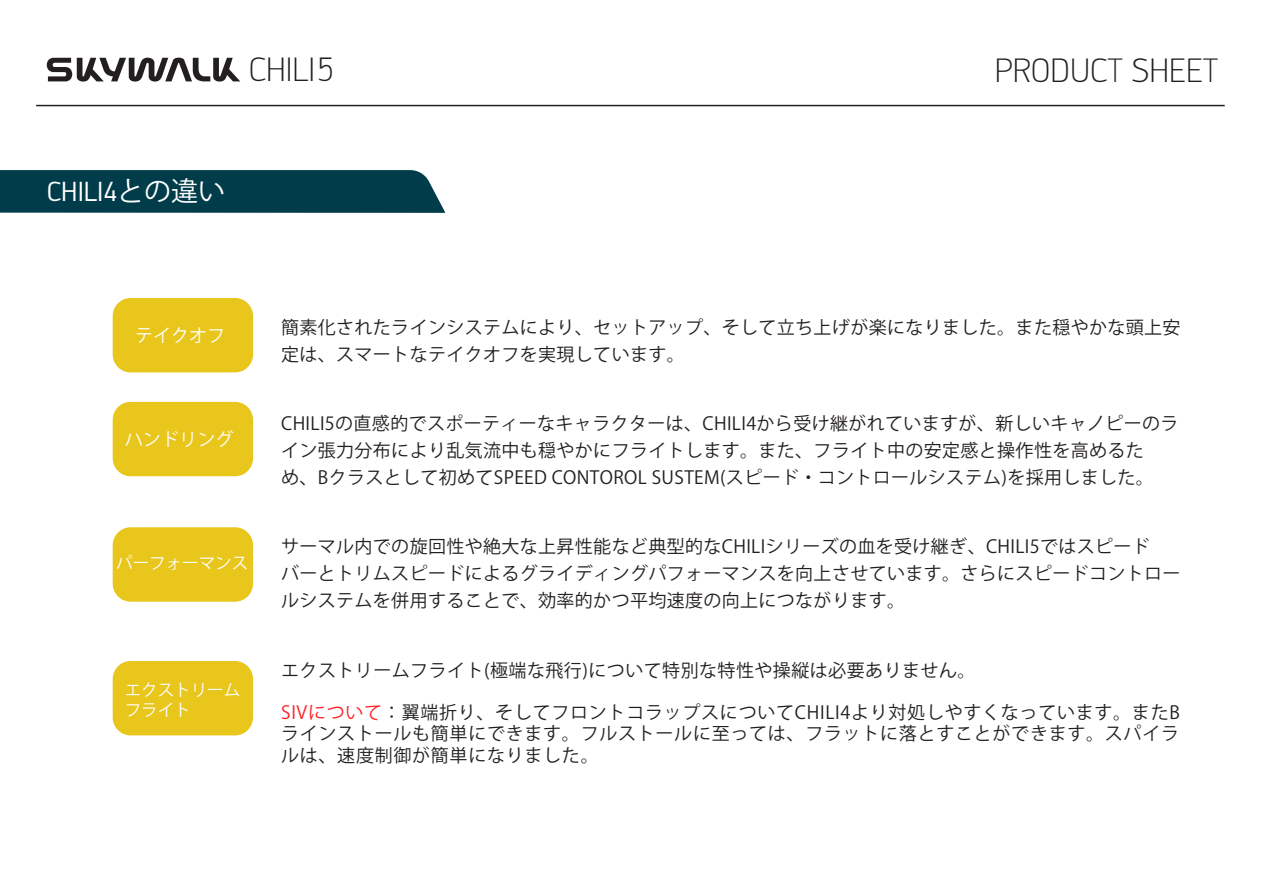
<style>
.page{position:relative;width:1263px;height:893px;background:#fff}
.page>*{position:absolute;margin:0;border:0;box-sizing:border-box;transform-origin:0 0}
.t1{font:300 33px "Engel";color:#231f20}
.t2{font:27px "Engel";color:#fff}
.t3{font:18px/26.7px "Koz Go Pro";letter-spacing:.02em;color:#231f20}
.t4{font:18px/27px "Koz Go Pr 6 N";letter-spacing:.02em;color:#231f20}
.t5{font:18px "Koz Go Pr 6 N";letter-spacing:.01em;color:#fff}
.t6{font:16.5px/19.8px "Koz Go Pro";color:#fff}
.t7{font:16.5px "Koz Go Pr 6 N";color:#fff}
.s1{font-family:"Koz Go Pr 6 N"}
.s2{color:#ff1e1f}
</style>
<div class="page">
<hr style="left:36px;top:105px;width:1189px;height:1px;background:#231f20">
<svg style="left:47px;top:58px;width:193px;height:24px"></svg>
<svg style="left:0;top:170px;width:445px;height:43px;background:#08424f"></svg>
<div style="left:113px;top:527px;width:140px;height:75px;background:#e8c61b;border-radius:18px"></div>
<div style="left:113px;top:298px;width:140px;height:74px;background:#e8c61b;border-radius:18px"></div>
<div style="left:113px;top:661px;width:140px;height:74px;background:#e8c61b;border-radius:18px"></div>
<div style="left:113px;top:402px;width:140px;height:74px;background:#e8c61b;border-radius:18px"></div>
<h1 class="t1" style="left:249px;top:50px;width:87px">CHILI5</h1>
<h1 class="t1" style="left:995px;top:51px;width:225px">PRODUCT SHEET</h1>
<h2 class="t2" style="left:47px;top:176px;width:180px">CHILI4<span class="s1">との違い</span></h2>
<p class="t5" style="left:125px;top:429px;width:110px">ハンドリング</p>
<p class="t4" style="left:281px;top:315px;width:901px">簡素化されたラインシステムにより、セットアップ、そして立ち上げが楽になりました。また穏やかな頭上安定は、スマートなテイクオフを実現しています。</p>
<p class="t3" style="left:281px;top:411px;width:899px">CHILI5の直感的でスポーティーなキャラクターは、CHILI4から受け継がれていますが、新しいキャノピーのライン張力分布により乱気流中も穏やかにフライトします。また、フライト中の安定感と操作性を高めるた<br>め、Bクラスとして初めてSPEED CONTOROL SUSTEM(スピード・コントロールシステム)を採用しました。</p>
<p class="t7" style="left:116px;top:554px;width:134px">パーフォーマンス</p>
<p class="t6" style="left:125px;top:680px;width:117px">エクストリームフライト</p>
<p class="t4" style="left:281px;top:534px;width:901px">サーマル内での旋回性や絶大な上昇性能など典型的なCHILIシリーズの血を受け継ぎ、CHILI5ではスピード<br>バーとトリムスピードによるグライディングパフォーマンスを向上させています。さらにスピードコントロールシステムを併用することで、効率的かつ平均速度の向上につながります。</p>
<p class="t3" style="left:281px;top:657px;width:696px">エクストリームフライト(極端な飛行)について特別な特性や操縦は必要ありません。</p>
<p class="t3" style="left:281px;top:702px;width:900px;line-height:21.6px;text-align:justify"><span class="s2">SIVについて</span>：翼端折り、そしてフロントコラップスについてCHILI4より対処しやすくなっています。またBラインストールも簡単にできます。フルストールに至っては、フラットに落とすことができます。スパイラルは、速度制御が簡単になりました。</p>
</div>
